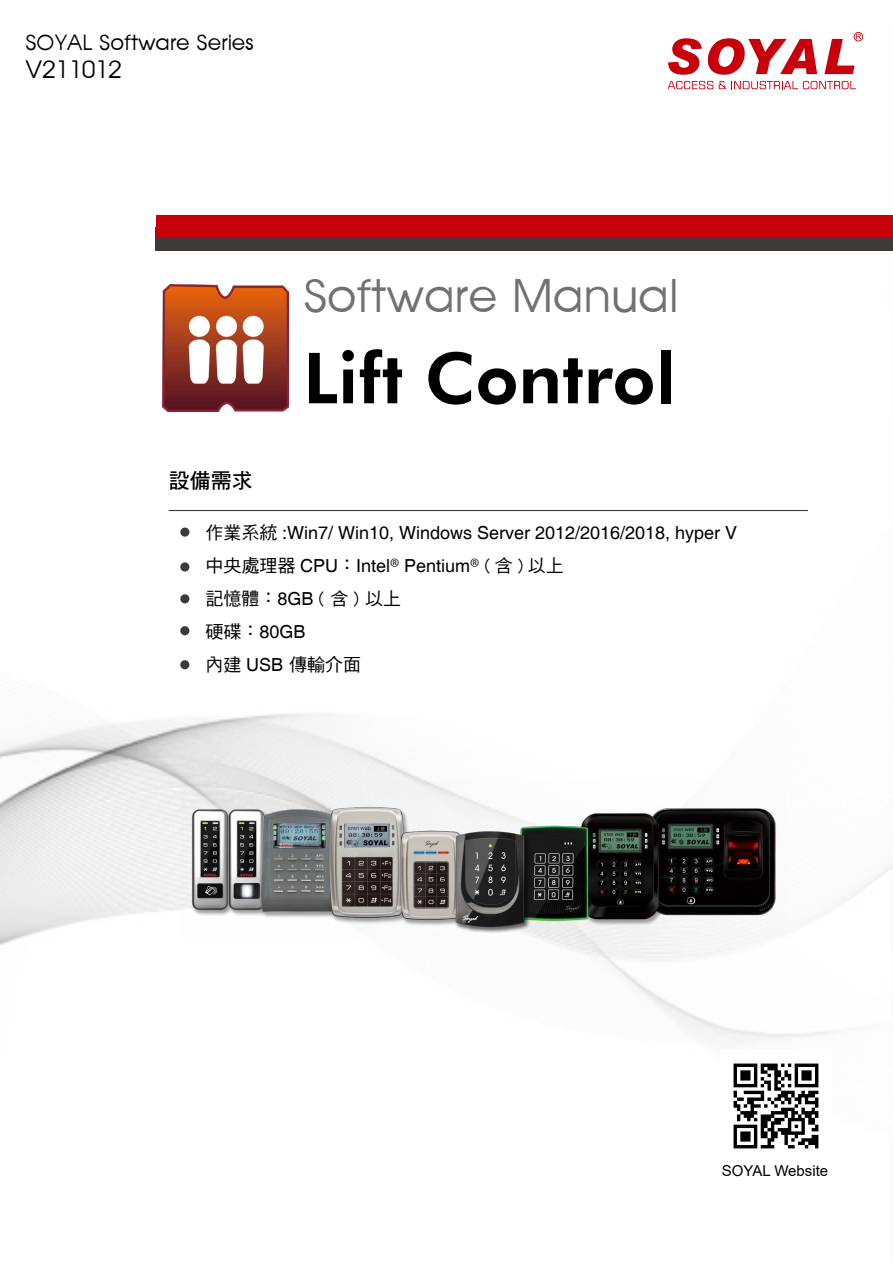
<style>
.page{position:relative;width:893px;height:1263px;background:#fff}
.page>*{position:absolute;margin:0;border:0;box-sizing:border-box;transform-origin:0 0}
.t1{font:800 70.5px "Futura BT";color:#000}
.t2{font:45px "Advance Normal";color:#727171}
.t3{font:24px "Advance Normal";color:#000}
.t4{font:21px "Advance Normal";color:#000}
.t5{font:21px "DF Hei Std W7";color:#000}
.t6{font:18px/33px "Helvetica";color:#000}
.t7{font:18px "DF Hei Std W5";color:#000}
.t8{font:15px "Arial";color:#000}
.s1{font-family:"DF Hei Std W5"}
.s2{font-family:"Myriad Web Pro"}
.s3{font-family:"Helvetica"}
</style>
<div class="page">
<img style="left:0;top:31px;width:893px;height:1012px">
<img style="left:180px;top:782px;width:606px;height:156px">
<img style="left:733px;top:1063px;width:86px;height:86px">
<svg style="left:668px;top:38px;width:34px;height:37px"></svg>
<svg style="left:708px;top:38px;width:109px;height:37px"></svg>
<svg style="left:824px;top:32px;width:39px;height:42px"></svg>
<svg style="left:668px;top:81px;width:45px;height:8px"></svg>
<svg style="left:719px;top:81px;width:137px;height:8px"></svg>
<div style="left:156px;top:227px;width:737px;height:23px;background:#3e3a39"></div>
<div style="left:156px;top:215px;width:737px;height:23px;background:#c7000b"></div>
<hr style="left:169px;top:510px;width:639px;height:1px;background:#3e3a39">
<div style="left:180px;top:527px;width:9px;height:10px;background:#3e3a39;border-radius:50%"></div>
<div style="left:180px;top:562px;width:9px;height:9px;background:#3e3a39;border-radius:50%"></div>
<div style="left:180px;top:594px;width:9px;height:9px;background:#3e3a39;border-radius:50%"></div>
<div style="left:180px;top:626px;width:9px;height:9px;background:#3e3a39;border-radius:50%"></div>
<div style="left:180px;top:660px;width:9px;height:9px;background:#3e3a39;border-radius:50%"></div>
<img style="left:162px;top:284px;width:127px;height:127px">
<p class="t4" style="left:26px;top:30px;width:230px">SOYAL Software Series</p>
<h3 class="t3" style="left:26px;top:55px;width:98px">V211012</h3>
<p class="t5" style="left:169px;top:469px;width:85px">設備需求</p>
<h2 class="t2" style="left:303px;top:268px;width:377px">Software Manual</h2>
<h1 class="t1" style="left:303px;top:335px;width:374px">Lift Control</h1>
<p class="t6" style="left:206px;top:517px;width:533px"><span class="s1">作業系統</span> :Win7/ Win10, Windows Server 2012/2016/2018, hyper V<span class="s1">中央處理器</span> CPU<span class="s1">：</span>Intel<span class="s2">®</span> Pentium<span class="s2">®</span> <span class="s1">( 含 ) 以上</span></p>
<p class="t7" style="left:205px;top:588px;width:197px">記憶體：<span class="s3">8GB</span> ( 含 ) 以上</p>
<p class="t6" style="left:205px;top:615px;width:102px"><span class="s1">硬碟：</span>80GB</p>
<p class="t7" style="left:205px;top:654px;width:157px">內建 <span class="s3">USB</span> 傳輸介面</p>
<p class="t8" style="left:722px;top:1160px;width:108px">SOYAL Website</p>
</div>
